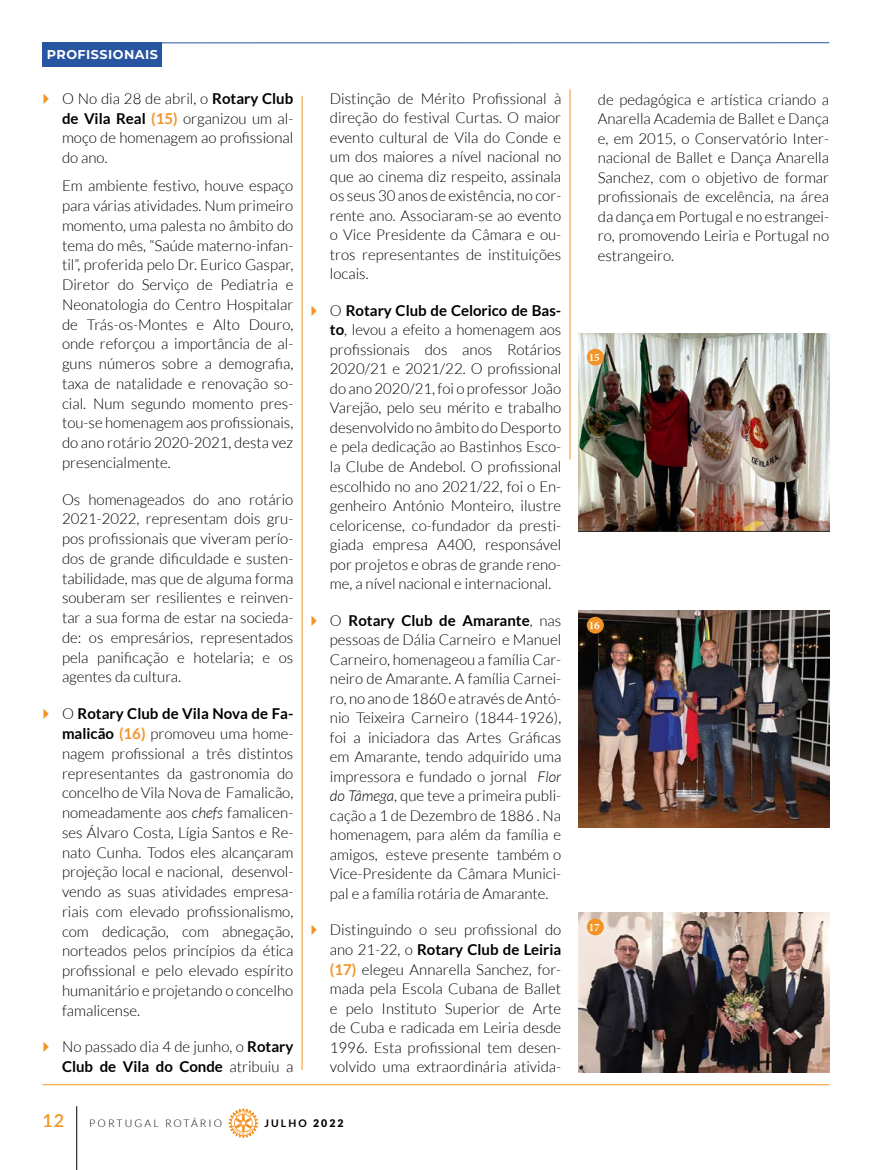
<style>
.page{position:relative;width:893px;height:1170px;background:#fff}
.page>*{position:absolute;margin:0;border:0;box-sizing:border-box;transform-origin:0 0}
.t1{font:600 18px "Lato";color:#f39325}
.t2{font:300 15px/19.5px "Lato";color:#000;text-align:justify}
.t3{font:700 12.75px "Montserrat";letter-spacing:.04em;color:#fff}
.t4{font:700 11.25px "Minion Pro";color:#fff}
.t5{font:300 10.5px "Lato";letter-spacing:.2em;color:#000}
.t6{font:700 10.5px "Lato";letter-spacing:.2em;color:#000}
.s1{font-weight:700}
.s2{font-weight:700;color:#f39325}
.s3{font-style:italic}
.s4{font-weight:900}
</style>
<div class="page">
<svg style="left:228px;top:1108px;width:30px;height:29px"></svg>
<hr style="left:76px;top:1106px;width:1px;height:63px;background:#000">
<hr style="left:43px;top:1084px;width:786px;height:1px;background:#f39325">
<img style="left:579px;top:912px;width:250px;height:159px">
<div style="left:587px;top:918px;width:17px;height:17px;background:#f39325;border-radius:50%"></div>
<img style="left:578px;top:334px;width:252px;height:197px">
<div style="left:587px;top:349px;width:17px;height:16px;background:#f39325;border-radius:50%"></div>
<img style="left:578px;top:610px;width:251px;height:217px">
<div style="left:587px;top:616px;width:17px;height:17px;background:#f39325;border-radius:50%"></div>
<hr style="left:302px;top:96px;width:1px;height:973px;background:#f39325">
<div style="left:43px;top:43px;width:119px;height:24px;background:#2855a2"></div>
<hr style="left:43px;top:42px;width:786px;height:1px;background:#2855a2">
<hr style="left:570px;top:89px;width:1px;height:370px;background:#f39325">
<p class="t3" style="left:47px;top:46px;width:113px">PROFISSIONAIS</p>
<p class="t2" style="left:62px;top:89px;width:233px">O No dia 28 de abril, o <span class="s1">Rotary Club de Vila Real</span> <span class="s2">(15)</span> organizou um al&shy;moço de homenagem ao profissional do ano.</p>
<p class="t2" style="left:62px;top:176px;width:233px">Em ambiente festivo, houve espaço para várias atividades. Num primeiro momento, uma palesta no âmbito do tema do mês, “Saúde materno-infan&shy;til”, proferida pelo Dr. Eurico Gaspar, Diretor do Serviço de Pediatria e Neonatologia do Centro Hospitalar de Trás-os-Montes e Alto Douro, onde reforçou a importância de al&shy;guns números sobre a demografia, taxa de natalidade e renovação so&shy;cial. Num segundo momento pres&shy;tou-se homenagem aos profissionais, do ano rotário 2020-2021, desta vez presencialmente.</p>
<p class="t2" style="left:62px;top:489px;width:233px">Os homenageados do ano rotário 2021-2022, representam dois gru&shy;pos profissionais que viveram perío&shy;dos de grande dificuldade e susten&shy;tabilidade, mas que de alguma forma souberam ser resilientes e reinven&shy;tar a sua forma de estar na socieda&shy;de: os empresários, representados pela panificação e hotelaria; e os agentes da cultura.</p>
<p class="t2" style="left:62px;top:704px;width:233px">O <span class="s1">Rotary Club de Vila Nova de Fa&shy;malicão</span> <span class="s2">(16)</span> promoveu uma home&shy;nagem profissional a três distintos representantes da gastronomia do concelho de Vila Nova de Famalicão, nomeadamente aos <span class="s3">chefs</span> famalicen&shy;ses Álvaro Costa, Lígia Santos e Re&shy;nato Cunha. Todos eles alcançaram projeção local e nacional, desenvol&shy;vendo as suas atividades empresa&shy;riais com elevado profissionalismo, com dedicação, com abnegação, norteados pelos princípios da ética profissional e pelo elevado espírito humanitário e projetando o concelho famalicense.</p>
<p class="t2" style="left:62px;top:1037px;width:233px">No passado dia 4 de junho, o <span class="s1">Rotary<br>Club de Vila do Conde</span> atribuiu a</p>
<p class="t2" style="left:330px;top:88px;width:233px">Distinção de Mérito Profissional à direção do festival Curtas. O maior evento cultural de Vila do Conde e um dos maiores a nível nacional no que ao cinema diz respeito, assinala os seus 30 anos de existência, no cor&shy;rente ano. Associaram-se ao evento o Vice Presidente da Câmara e ou&shy;tros representantes de instituições locais.</p>
<p class="t2" style="left:330px;top:301px;width:233px">O <span class="s1">Rotary Club de Celorico de Bas&shy;to</span>, levou a efeito a homenagem aos profissionais dos anos Rotários 2020/21 e 2021/22. O profissional do ano 2020/21, foi o professor João Varejão, pelo seu mérito e trabalho desenvolvido no âmbito do Desporto e pela dedicação ao Bastinhos Esco&shy;la Clube de Andebol. O profissional escolhido no ano 2021/22, foi o En&shy;genheiro António Monteiro, ilustre celoricense, co-fundador da presti&shy;giada empresa A400, responsável por projetos e obras de grande reno&shy;me, a nível nacional e internacional.</p>
<p class="t2" style="left:330px;top:610px;width:233px">O <span class="s1">Rotary Club de Amarante</span>, nas pessoas de Dália Carneiro e Manuel Carneiro, homenageou a família Car&shy;neiro de Amarante. A família Carnei&shy;ro, no ano de 1860 e através de Antó&shy;nio Teixeira Carneiro (1844-1926), foi a iniciadora das Artes Gráficas em Amarante, tendo adquirido uma impressora e fundado o jornal <span class="s3">Flor do Tâmega</span>, que teve a primeira publi&shy;cação a 1 de Dezembro de 1886 . Na homenagem, para além da família e amigos, esteve presente também o Vice-Presidente da Câmara Munici&shy;pal e a família rotária de Amarante.</p>
<p class="t2" style="left:330px;top:920px;width:233px">Distinguindo o seu profissional do ano 21-22, o <span class="s1">Rotary Club de Leiria </span><span class="s2">(17)</span> elegeu Annarella Sanchez, for&shy;mada pela Escola Cubana de Ballet e pelo Instituto Superior de Arte de Cuba e radicada em Leiria desde 1996. Esta profissional tem desen&shy;volvido uma extraordinária ativida-</p>
<p class="t1" style="left:43px;top:1107px;width:23px">12</p>
<p class="t5" style="left:89px;top:1117px;width:134px">PORTUGAL ROTÁRIO</p>
<p class="t6" style="left:264px;top:1117px;width:81px">JULHO <span class="s4">2022</span></p>
<p class="t2" style="left:598px;top:90px;width:233px">de pedagógica e artística criando a Anarella Academia de Ballet e Dança e, em 2015, o Conservatório Inter&shy;nacional de Ballet e Dança Anarella Sanchez, com o objetivo de formar profissionais de excelência, na área da dança em Portugal e no estrangei&shy;ro, promovendo Leiria e Portugal no estrangeiro.</p>
<p class="t4" style="left:589px;top:350px;width:13px">15</p>
<p class="t4" style="left:589px;top:617px;width:13px">16</p>
<p class="t4" style="left:589px;top:919px;width:13px">17</p>
</div>
